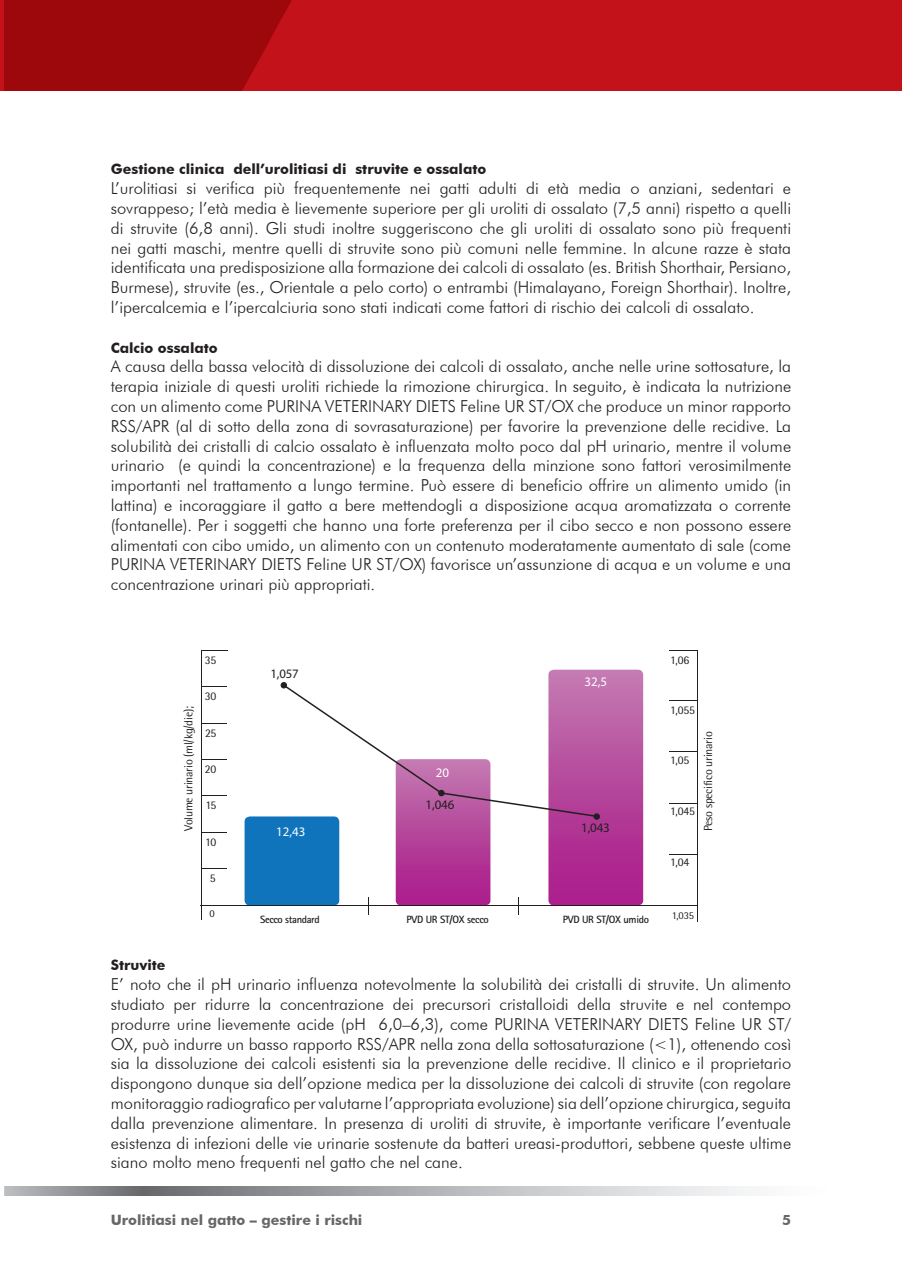
<style>
.page{position:relative;width:902px;height:1272px;background:#fff}
.page>*{position:absolute;margin:0;border:0;box-sizing:border-box;transform-origin:0 0}
.t1{font:300 16.5px/19.8px "Futura BT";color:#231f20;text-align:justify}
.t2{font:700 14.25px "Futura BT";color:#231f20}
.t3{font:700 14.25px "Futura BT";color:#67676a}
.t4{font:300 13.05px "Rotis Semi Sans";color:#fff}
.t5{font:700 13.05px "Rotis Semi Sans";letter-spacing:-.01em;color:#231f20}
.t6{font:700 12.9px "Rotis Semi Sans";color:#231f20}
.t7{font:11.7px "Rotis Semi Sans";letter-spacing:-.02em;color:#231f20}
.t8{font:700 10.5px "Rotis Sans Serif";letter-spacing:-.03em;color:#231f20}
.t9{font:10.5px "Rotis Semi Sans";color:#231f20}
</style>
<div class="page">
<img style="left:0;top:0;width:902px;height:91px">
<img style="left:4px;top:1187px;width:745px;height:8px">
<img style="left:548px;top:670px;width:95px;height:235px">
<hr style="left:201px;top:905px;width:497px;height:1px;background:#231f20">
<svg style="left:202px;top:868px;width:24px;height:1px"></svg>
<svg style="left:202px;top:832px;width:24px;height:1px"></svg>
<svg style="left:202px;top:759px;width:24px;height:1px"></svg>
<svg style="left:202px;top:723px;width:24px;height:1px"></svg>
<svg style="left:202px;top:686px;width:24px;height:1px"></svg>
<svg style="left:202px;top:650px;width:25px;height:1px"></svg>
<svg style="left:669px;top:854px;width:28px;height:1px"></svg>
<svg style="left:669px;top:803px;width:28px;height:1px"></svg>
<svg style="left:669px;top:751px;width:28px;height:1px"></svg>
<svg style="left:669px;top:700px;width:28px;height:1px"></svg>
<svg style="left:669px;top:650px;width:28px;height:1px"></svg>
<hr style="left:201px;top:650px;width:1px;height:269px;background:#231f20">
<hr style="left:697px;top:650px;width:1px;height:271px;background:#231f20">
<svg style="left:245px;top:682px;width:355px;height:232px"></svg>
<svg style="left:0;top:0;width:5px;height:5px"></svg>
<svg style="left:896px;top:0;width:6px;height:5px"></svg>
<p class="t2" style="left:111px;top:161px;width:377px">Gestione clinica dell’urolitiasi di struvite e ossalato</p>
<p class="t1" style="left:111px;top:178px;width:682px">L’urolitiasi si verifica più frequentemente nei gatti adulti di età media o anziani, sedentari e sovrappeso; l’età media è lievemente superiore per gli uroliti di ossalato (7,5 anni) rispetto a quelli di struvite (6,8 anni). Gli studi inoltre suggeriscono che gli uroliti di ossalato sono più frequenti nei gatti maschi, mentre quelli di struvite sono più comuni nelle femmine. In alcune razze è stata identificata una predisposizione alla formazione dei calcoli di ossalato (es. British Shorthair, Persiano, Burmese), struvite (es., Orientale a pelo corto) o entrambi (Himalayano, Foreign Shorthair). Inoltre, l’ipercalcemia e l’ipercalciuria sono stati indicati come fattori di rischio dei calcoli di ossalato.</p>
<p class="t2" style="left:111px;top:339px;width:108px">Calcio ossalato</p>
<p class="t1" style="left:111px;top:356px;width:682px">A causa della bassa velocità di dissoluzione dei calcoli di ossalato, anche nelle urine sottosature, la terapia iniziale di questi uroliti richiede la rimozione chirurgica. In seguito, è indicata la nutrizione con un alimento come PURINA VETERINARY DIETS Feline UR ST/OX che produce un minor rapporto RSS/APR (al di sotto della zona di sovrasaturazione) per favorire la prevenzione delle recidive. La solubilità dei cristalli di calcio ossalato è influenzata molto poco dal pH urinario, mentre il volume urinario (e quindi la concentrazione) e la frequenza della minzione sono fattori verosimilmente importanti nel trattamento a lungo termine. Può essere di beneficio offrire un alimento umido (in lattina) e incoraggiare il gatto a bere mettendogli a disposizione acqua aromatizzata o corrente (fontanelle). Per i soggetti che hanno una forte preferenza per il cibo secco e non possono essere alimentati con cibo umido, un alimento con un contenuto moderatamente aumentato di sale (come PURINA VETERINARY DIETS Feline UR ST/OX) favorisce un’assunzione di acqua e un volume e una concentrazione urinari più appropriati.</p>
<p class="t7" style="left:205px;top:653px;width:13px">35</p>
<p class="t7" style="left:670px;top:653px;width:21px">1,06</p>
<p class="t7" style="left:182px;top:831px;width:126px;rotate:-90deg">Volume urinario (ml/kg/die);</p>
<p class="t7" style="left:205px;top:689px;width:13px">30</p>
<p class="t7" style="left:205px;top:726px;width:13px">25</p>
<p class="t7" style="left:205px;top:762px;width:13px">20</p>
<p class="t7" style="left:205px;top:798px;width:12px">15</p>
<p class="t7" style="left:205px;top:835px;width:13px">10</p>
<p class="t7" style="left:210px;top:871px;width:7px">5</p>
<p class="t6" style="left:270px;top:665px;width:30px">1,057</p>
<p class="t4" style="left:276px;top:824px;width:31px">12,43</p>
<p class="t4" style="left:436px;top:764px;width:15px">20</p>
<p class="t5" style="left:426px;top:797px;width:30px">1,046</p>
<p class="t4" style="left:584px;top:674px;width:24px">32,5</p>
<p class="t5" style="left:581px;top:819px;width:30px">1,043</p>
<p class="t7" style="left:670px;top:703px;width:26px">1,055</p>
<p class="t7" style="left:670px;top:753px;width:21px">1,05</p>
<p class="t7" style="left:670px;top:804px;width:27px">1,045</p>
<p class="t7" style="left:701px;top:831px;width:101px;rotate:-90deg">Peso specifico urinario</p>
<p class="t7" style="left:670px;top:855px;width:21px">1,04</p>
<p class="t9" style="left:209px;top:907px;width:7px">0</p>
<p class="t9" style="left:672px;top:909px;width:24px">1,035</p>
<p class="t8" style="left:407px;top:912px;width:84px">PVD UR ST/OX secco</p>
<p class="t8" style="left:563px;top:912px;width:88px">PVD UR ST/OX umido</p>
<p class="t8" style="left:260px;top:912px;width:61px">Secco standard</p>
<p class="t2" style="left:111px;top:957px;width:56px">Struvite</p>
<p class="t1" style="left:111px;top:974px;width:682px">E’ noto che il pH urinario influenza notevolmente la solubilità dei cristalli di struvite. Un alimento studiato per ridurre la concentrazione dei precursori cristalloidi della struvite e nel contempo produrre urine lievemente acide (pH 6,0–6,3), come PURINA VETERINARY DIETS Feline UR ST/ OX, può indurre un basso rapporto RSS/APR nella zona della sottosaturazione (&lt;1), ottenendo così sia la dissoluzione dei calcoli esistenti sia la prevenzione delle recidive. Il clinico e il proprietario dispongono dunque sia dell’opzione medica per la dissoluzione dei calcoli di struvite (con regolare monitoraggio radiografico per valutarne l’appropriata evoluzione) sia dell’opzione chirurgica, seguita dalla prevenzione alimentare. In presenza di uroliti di struvite, è importante verificare l’eventuale esistenza di infezioni delle vie urinarie sostenute da batteri ureasi-produttori, sebbene queste ultime siano molto meno frequenti nel gatto che nel cane.</p>
<p class="t3" style="left:111px;top:1211px;width:253px">Urolitiasi nel gatto – gestire i rischi</p>
<p class="t3" style="left:782px;top:1211px;width:10px">5</p>
</div>
